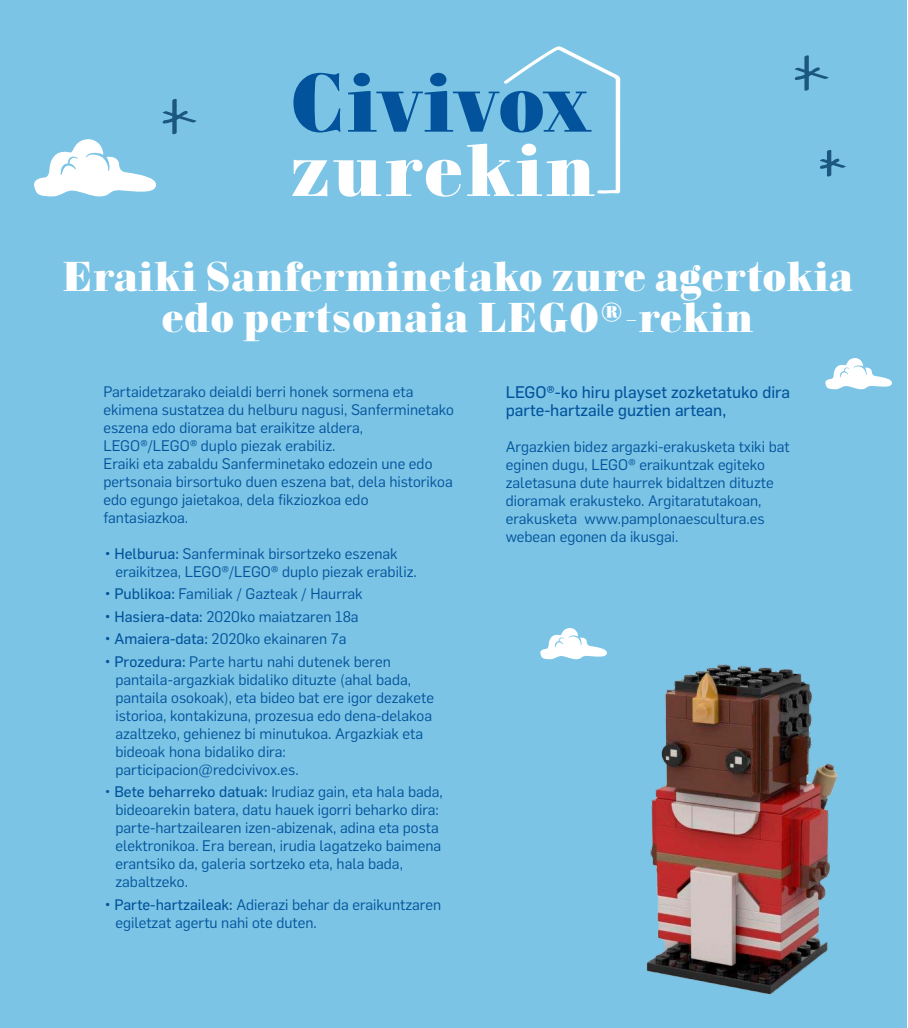
<style>
.page{position:relative;width:908px;height:1028px;background:#fff}
.page>*{position:absolute;margin:0;border:0;box-sizing:border-box;transform-origin:0 0}
.t1{font:900 85.2px "Carmen";letter-spacing:-.015em;color:#02539c}
.t2{font:900 75.75px "Carmen";letter-spacing:.025em;color:#fff}
.t3{font:900 42.75px/41px "Carmen";color:#fff;text-align:center}
.t4{font:16.5px/18px "Flama Basic";color:#02539c}
.t5{font:15px/18px "Flama";color:#02539c}
.s1{font-family:"Flama Basic"}
</style>
<div class="page">
<div style="left:0;top:0;width:905px;height:1027px;background:#7bc4e5"></div>
<svg style="left:794px;top:55px;width:35px;height:36px"></svg>
<svg style="left:820px;top:150px;width:26px;height:27px"></svg>
<svg style="left:34px;top:99px;width:163px;height:98px"></svg>
<svg style="left:825px;top:358px;width:67px;height:32px"></svg>
<svg style="left:540px;top:628px;width:67px;height:32px"></svg>
<img style="left:646px;top:664px;width:192px;height:331px">
<svg style="left:504px;top:46px;width:116px;height:148px"></svg>
<h1 class="t1" style="left:290px;top:48px;width:303px">Civivox</h1>
<h2 class="t2" style="left:290px;top:122px;width:307px">zurekin</h2>
<h3 class="t3" style="left:62px;top:255px;width:793px">Eraiki Sanferminetako zure agertokia edo pertsonaia LEGO®-rekin</h3>
<p class="t5" style="left:103px;top:381px;width:352px">Partaidetzarako deialdi berri honek sormena eta ekimena sustatzea du helburu nagusi, Sanferminetako eszena edo diorama bat eraikitze aldera, LEGO®/LEGO® duplo piezak erabiliz.<br>Eraiki eta zabaldu Sanferminetako edozein une edo pertsonaia birsortuko duen eszena bat, dela historikoa edo egungo jaietakoa, dela fikziozkoa edo fantasiazkoa.</p>
<p class="t5" style="left:115px;top:543px;width:303px;text-indent:-10px"><span class="s1">• Helburua:</span> Sanferminak birsortzeko eszenak eraikitzea, LEGO®/LEGO® duplo piezak erabiliz.</p>
<p class="t5" style="left:105px;top:584px;width:259px"><span class="s1">• Publikoa:</span> Familiak / Gazteak / Haurrak</p>
<p class="t5" style="left:105px;top:606px;width:255px"><span class="s1">• Hasiera-data:</span> 2020ko maiatzaren 18a</p>
<p class="t5" style="left:105px;top:629px;width:243px"><span class="s1">• Amaiera-data:</span> 2020ko ekainaren 7a</p>
<p class="t5" style="left:115px;top:651px;width:320px;text-indent:-10px"><span class="s1">• Prozedura:</span> Parte hartu nahi dutenek beren pantaila-argazkiak bidaliko dituzte (ahal bada, pantaila osokoak), eta bideo bat ere igor dezakete istorioa, kontakizuna, prozesua edo dena-delakoa azaltzeko, gehienez bi minutukoa. Argazkiak eta bideoak hona bidaliko dira: participacion@redcivivox.es.</p>
<p class="t5" style="left:115px;top:782px;width:329px;text-indent:-10px">• <span class="s1">Bete beharreko datuak:</span> Irudiaz gain, eta hala bada, bideoarekin batera, datu hauek igorri beharko dira: parte-hartzailearen izen-abizenak, adina eta posta elektronikoa. Era berean, irudia lagatzeko baimena erantsiko da, galeria sortzeko eta, hala bada, zabaltzeko.</p>
<p class="t5" style="left:115px;top:894px;width:327px;text-indent:-10px"><span class="s1">• Parte-hartzaileak:</span> Adierazi behar da eraikuntzaren egiletzat agertu nahi ote duten.</p>
<p class="t4" style="left:505px;top:382px;width:286px">LEGO®-ko hiru playset zozketatuko dira parte-hartzaile guztien artean,</p>
<p class="t5" style="left:505px;top:436px;width:285px">Argazkien bidez argazki-erakusketa txiki bat eginen dugu, LEGO® eraikuntzak egiteko zaletasuna dute haurrek bidaltzen dituzte dioramak erakusteko. Argitaratutakoan, erakusketa www.pamplonaescultura.es webean egonen da ikusgai.</p>
</div>
